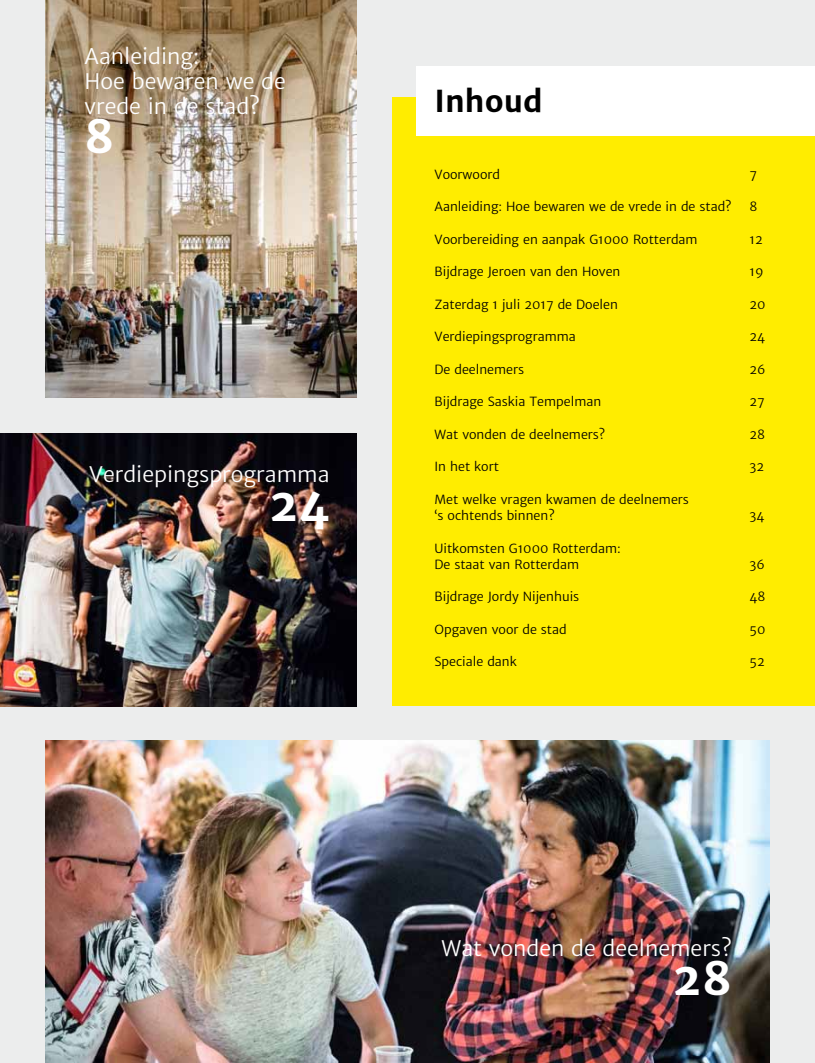
<style>
.page{position:relative;width:815px;height:1063px;background:#eceded}
.page>*{position:absolute;margin:0;border:0;box-sizing:border-box;transform-origin:0 0}
.t1{font:700 45px "Merriweather Sans";color:#fff}
.t2{font:700 30px "Merriweather Sans";color:#000}
.t3{font:21.25px/25px "Merriweather Sans";color:#fff}
.t4{font:12.5px/16.2px "Merriweather Sans";color:#000}
</style>
<div class="page">
<img style="left:45px;top:741px;width:725px;height:322px">
<div style="left:392px;top:98px;width:423px;height:608px;background:#ffed00"></div>
<div style="left:417px;top:66px;width:398px;height:70px;background:#fff"></div>
<img style="left:45px;top:0;width:312px;height:397px">
<img style="left:0;top:433px;width:357px;height:273px">
<h3 class="t3" style="left:85px;top:44px;width:203px">Aanleiding:<br>Hoe bewaren we de vrede in de stad?</h3>
<h1 class="t1" style="left:85px;top:109px;width:31px">8</h1>
<h3 class="t3" style="left:89px;top:462px;width:242px">Verdiepingsprogramma</h3>
<h1 class="t1" style="left:269px;top:477px;width:62px">24</h1>
<h2 class="t2" style="left:435px;top:82px;width:110px">Inhoud</h2>
<p class="t4" style="left:435px;top:166px;width:67px">Voorwoord</p>
<p class="t4" style="left:750px;top:166px;width:9px">7</p>
<p class="t4" style="left:435px;top:199px;width:299px">Aanleiding: Hoe bewaren we de vrede in de stad?</p>
<p class="t4" style="left:750px;top:199px;width:9px">8</p>
<p class="t4" style="left:435px;top:231px;width:265px">Voorbereiding en aanpak G1000 Rotterdam</p>
<p class="t4" style="left:750px;top:231px;width:15px">12</p>
<p class="t4" style="left:435px;top:264px;width:187px">Bijdrage Jeroen van den Hoven</p>
<p class="t4" style="left:750px;top:264px;width:16px">19</p>
<p class="t4" style="left:435px;top:296px;width:185px">Zaterdag 1 juli 2017 de Doelen</p>
<p class="t4" style="left:750px;top:296px;width:18px">20</p>
<p class="t4" style="left:435px;top:329px;width:143px">Verdiepingsprogramma</p>
<p class="t4" style="left:750px;top:329px;width:17px">24</p>
<p class="t4" style="left:435px;top:361px;width:91px">De deelnemers</p>
<p class="t4" style="left:750px;top:361px;width:18px">26</p>
<p class="t4" style="left:435px;top:394px;width:168px">Bijdrage Saskia Tempelman</p>
<p class="t4" style="left:750px;top:394px;width:17px">27</p>
<p class="t4" style="left:435px;top:426px;width:172px">Wat vonden de deelnemers?</p>
<p class="t4" style="left:750px;top:426px;width:17px">28</p>
<p class="t4" style="left:435px;top:459px;width:66px">In het kort</p>
<p class="t4" style="left:750px;top:459px;width:16px">32</p>
<p class="t4" style="left:435px;top:491px;width:256px">Met welke vragen kwamen de deelnemers ‘s ochtends binnen?</p>
<p class="t4" style="left:750px;top:508px;width:16px">34</p>
<p class="t4" style="left:435px;top:540px;width:188px">Uitkomsten G1000 Rotterdam:<br>De staat van Rotterdam</p>
<p class="t4" style="left:750px;top:556px;width:17px">36</p>
<p class="t4" style="left:435px;top:589px;width:146px">Bijdrage Jordy Nijenhuis</p>
<p class="t4" style="left:750px;top:589px;width:17px">48</p>
<p class="t4" style="left:435px;top:621px;width:134px">Opgaven voor de stad</p>
<p class="t4" style="left:750px;top:621px;width:17px">50</p>
<p class="t4" style="left:435px;top:654px;width:84px">Speciale dank</p>
<p class="t4" style="left:750px;top:654px;width:17px">52</p>
<h3 class="t3" style="left:442px;top:936px;width:292px">Wat vonden de deelnemers?</h3>
<h1 class="t1" style="left:672px;top:951px;width:61px">28</h1>
</div>
